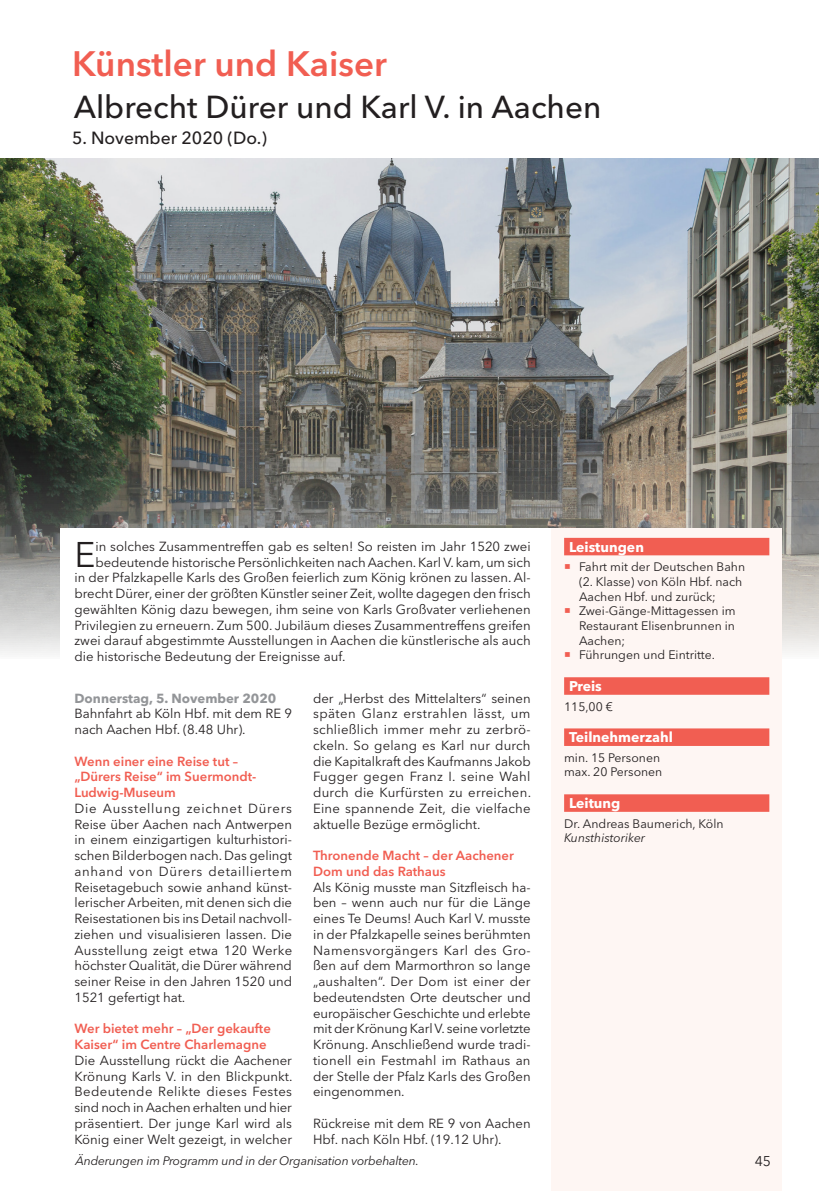
<style>
.page{position:relative;width:819px;height:1191px;background:#fff}
.page>*{position:absolute;margin:0;border:0;box-sizing:border-box;transform-origin:0 0}
.t1{font:35.35px "Avenir Next LT Pro";color:#231f20}
.t2{font:600 35px "Avenir Next LT Pro";color:#f15e52}
.t3{font:500 31.5px "Avenir Next LT Pro";color:#231f20}
.t4{font:500 17.5px "Avenir Next LT Pro";color:#231f20}
.t5{font:700 14px "Avenir Next LT Pro";color:#fff}
.t6{font:14px "Avenir Next LT Pro";color:#231f20}
.t7{font:13.12px/15.8px "Avenir Next LT Pro";color:#231f20;text-align:justify}
.t8{font:600 13.12px/15.8px "Avenir Next LT Pro";color:#f15e52}
.t9{font:700 13.12px "Avenir Next LT Pro";color:#939598}
.t10{font:12.25px/14.7px "Avenir Next LT Pro";color:#231f20}
.t11{font:italic 12.25px "Avenir Next LT Pro";letter-spacing:-.015em;color:#231f20}
</style>
<div class="page">
<img style="left:0;top:159px;width:819px;height:499px">
<div style="left:60px;top:528px;width:721px;height:663px;background:#fff"></div>
<div style="left:551px;top:528px;width:230px;height:663px;background:#fef6f3"></div>
<div style="left:564px;top:538px;width:205px;height:17px;background:#f15e52"></div>
<div style="left:564px;top:677px;width:205px;height:18px;background:#f15e52"></div>
<div style="left:564px;top:728px;width:205px;height:18px;background:#f15e52"></div>
<div style="left:564px;top:794px;width:205px;height:18px;background:#f15e52"></div>
<h2 class="t2" style="left:72px;top:43px;width:316px">Künstler und Kaiser</h2>
<h3 class="t3" style="left:74px;top:88px;width:529px">Albrecht Dürer und Karl V. in Aachen</h3>
<h3 class="t4" style="left:72px;top:127px;width:196px">5. November 2020 (Do.)</h3>
<h1 class="t1" style="left:74px;top:533px;width:22px">E</h1>
<p class="t7" style="left:95px;top:538px;width:437px">in solches Zusammentreffen gab es selten! So reisten im Jahr 1520 zwei</p>
<p class="t7" style="left:95px;top:554px;width:437px">bedeutende historische Persönlichkeiten nach Aachen. Karl V. kam, um sich</p>
<p class="t7" style="left:74px;top:570px;width:456px">in der Pfalzkapelle Karls des Großen feierlich zum König krönen zu lassen. Al-</p>
<p class="t7" style="left:74px;top:585px;width:458px">brecht Dürer, einer der größten Künstler seiner Zeit, wollte dagegen den frisch</p>
<p class="t7" style="left:74px;top:601px;width:457px">gewählten König dazu bewegen, ihm seine von Karls Großvater verliehenen</p>
<p class="t7" style="left:74px;top:617px;width:458px">Privilegien zu erneuern. Zum 500. Jubiläum dieses Zusammentreffens greifen</p>
<p class="t7" style="left:74px;top:633px;width:458px">zwei darauf abgestimmte Ausstellungen in Aachen die künstlerische als auch</p>
<p class="t7" style="left:74px;top:648px;width:273px">die historische Bedeutung der Ereignisse auf.</p>
<p class="t9" style="left:74px;top:690px;width:203px">Donnerstag, 5. November 2020</p>
<p class="t7" style="left:74px;top:706px;width:219px">Bahnfahrt ab Köln Hbf. mit dem RE 9 nach Aachen Hbf. (8.48 Uhr).</p>
<p class="t8" style="left:74px;top:753px;width:183px">Wenn einer eine Reise tut – „Dürers Reise“ im Suermondt-<br>Ludwig-Museum</p>
<p class="t7" style="left:74px;top:800px;width:219px">Die Ausstellung zeichnet Dürers Reise über Aachen nach Antwerpen in einem einzigartigen kulturhistori&shy;schen Bilderbogen nach. Das gelingt anhand von Dürers detailliertem Reisetagebuch sowie anhand künst&shy;lerischer Arbeiten, mit denen sich die Reisestationen bis ins Detail nachvoll&shy;ziehen und visualisieren lassen. Die Ausstellung zeigt etwa 120 Werke höchster Qualität, die Dürer während seiner Reise in den Jahren 1520 und 1521 gefertigt hat.</p>
<p class="t8" style="left:74px;top:1021px;width:198px">Wer bietet mehr – „Der gekaufte<br>Kaiser“ im Centre Charlemagne</p>
<p class="t7" style="left:74px;top:1052px;width:220px">Die Ausstellung rückt die Aachener Krönung Karls V. in den Blickpunkt.<br>Bedeutende Relikte dieses Festes sind noch in Aachen erhalten und hier präsentiert. Der junge Karl wird als König einer Welt gezeigt, in welcher</p>
<p class="t7" style="left:313px;top:690px;width:219px">der „Herbst des Mittelalters“ seinen späten Glanz erstrahlen lässt, um schließlich immer mehr zu zerbrö&shy;ckeln. So gelang es Karl nur durch die Kapitalkraft des Kaufmanns Jakob Fugger gegen Franz I. seine Wahl durch die Kurfürsten zu erreichen.<br>Eine spannende Zeit, die vielfache aktuelle Bezüge ermöglicht.</p>
<p class="t8" style="left:313px;top:847px;width:202px">Thronende Macht – der Aachener<br>Dom und das Rathaus</p>
<p class="t7" style="left:313px;top:879px;width:219px">Als König musste man Sitzfleisch ha&shy;ben – wenn auch nur für die Länge eines Te Deums! Auch Karl V. musste in der Pfalzkapelle seines berühmten Namensvorgängers Karl des Gro&shy;ßen auf dem Marmorthron so lange „aushalten“. Der Dom ist einer der bedeutendsten Orte deutscher und europäischer Geschichte und erlebte mit der Krönung Karl V. seine vorletzte Krönung. Anschließend wurde tradi&shy;tionell ein Festmahl im Rathaus an der Stelle der Pfalz Karls des Großen eingenommen.</p>
<p class="t7" style="left:313px;top:1115px;width:219px">Rückreise mit dem RE 9 von Aachen<br>Hbf. nach Köln Hbf. (19.12 Uhr).</p>
<p class="t11" style="left:75px;top:1153px;width:345px">Änderungen im Programm und in der Organisation vorbehalten.</p>
<p class="t5" style="left:569px;top:538px;width:76px">Leistungen</p>
<p class="t10" style="left:579px;top:559px;width:168px">Fahrt mit der Deutschen Bahn (2. Klasse) von Köln Hbf. nach<br>Aachen Hbf. und zurück;<br>Zwei-Gänge-Mittagessen im<br>Restaurant Elisenbrunnen in<br>Aachen;<br>Führungen und Eintritte.</p>
<p class="t5" style="left:569px;top:677px;width:34px">Preis</p>
<p class="t10" style="left:564px;top:699px;width:50px">115,00 €</p>
<p class="t5" style="left:569px;top:728px;width:105px">Teilnehmerzahl</p>
<p class="t10" style="left:564px;top:750px;width:100px">min. 15 Personen max. 20 Personen</p>
<p class="t5" style="left:569px;top:794px;width:53px">Leitung</p>
<p class="t10" style="left:564px;top:816px;width:161px">Dr. Andreas Baumerich, Köln</p>
<p class="t11" style="left:564px;top:830px;width:83px">Kunsthistoriker</p>
<p class="t6" style="left:754px;top:1152px;width:18px">45</p>
</div>
